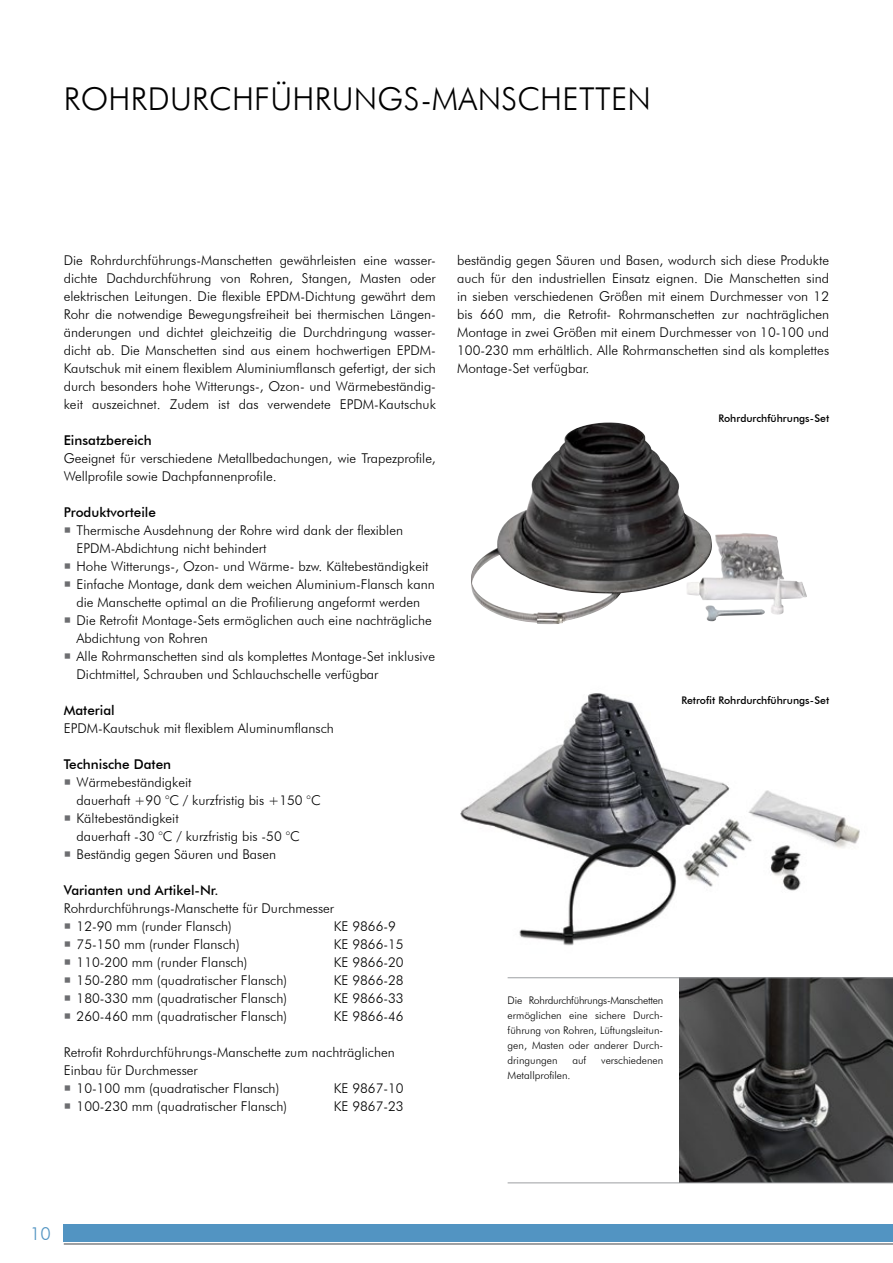
<style>
.page{position:relative;width:893px;height:1263px;background:#fff}
.page>*{position:absolute;margin:0;border:0;box-sizing:border-box;transform-origin:0 0}
.t1{font:300 31.5px "Futura BT";letter-spacing:.01em;color:#000}
.t2{font:300 18px "Futura BT";color:#5294c2}
.t3{font:300 13.5px/18px "Futura BT";color:#000}
.t4{font:500 13.5px "Futura BT";color:#000}
.t5{font:300 10.5px/15px "Futura BT";color:#000;text-align:justify}
.t6{font:500 10.5px "Futura BT";color:#000}
</style>
<div class="page">
<img style="left:460px;top:693px;width:400px;height:253px">
<hr style="left:64px;top:1243px;width:829px;height:2px;background:#808285">
<div style="left:64px;top:1225px;width:829px;height:17px;background:#5294c2"></div>
<img style="left:680px;top:978px;width:213px;height:204px">
<hr style="left:508px;top:977px;width:385px;height:1px;background:#9d9fa2">
<hr style="left:508px;top:1182px;width:385px;height:1px;background:#9d9fa2">
<img style="left:471px;top:422px;width:312px;height:202px">
<h1 class="t1" style="left:64px;top:80px;width:582px">Roh rDurch füh rungs-Mansch etten</h1>
<p class="t3" style="left:64px;top:251px;width:374px;text-align:justify">Die Rohrdurchführungs-Manschetten gewährleisten eine wasser&shy;dichte Dachdurchführung von Rohren, Stangen, Masten oder elektrischen Leitungen. Die flexible EPDM-Dichtung gewährt dem Rohr die notwendige Bewegungsfreiheit bei thermischen Längen&shy;änderungen und dichtet gleichzeitig die Durchdringung wasser&shy;dicht ab. Die Manschetten sind aus einem hochwertigen E PDM-Kautschuk mit einem flexiblem Aluminiumflansch gefertigt, der sich durch besonders hohe Witterungs-, Ozon- und Wärmebeständig&shy;keit auszeichnet. Zudem ist das verwendete E PDM-Kautschuk</p>
<p class="t3" style="left:457px;top:251px;width:374px;text-align:justify">beständig gegen Säuren und Basen, wodurch sich diese Produkte auch für den industriellen Einsatz eignen. Die Manschetten sind in sieben verschiedenen Größen mit einem Durchmesser von 12 bis 660 mm, die Retrofit- Rohrmanschetten zur nachträglichen Montage in zwei Größen mit einem Durchmesser von 10-100 und 100-230 mm erhältlich. Alle Rohrmanschetten sind als komplettes Montage-Set verfügbar.</p>
<p class="t4" style="left:64px;top:432px;width:89px">Einsatzbereich</p>
<p class="t3" style="left:64px;top:449px;width:374px">Geeignet für verschiedene Metallbedachungen, wie Trapezprofile,<br>Wellprofile sowie Dachpfannenprofile.</p>
<p class="t4" style="left:64px;top:504px;width:94px">Produktvorteile</p>
<p class="t3" style="left:77px;top:521px;width:360px">Thermische Ausdehnung der Rohre wird dank der flexiblen<br>E PDM-Abdichtung nicht behindert<br>Hohe Witterungs-, Ozon- und Wärme- bzw. Kältebeständigkeit Einfache Montage, dank dem weichen Aluminium-Flansch kann die Manschette optimal an die Profilierung angeformt werden Die Retrofit Montage-Sets ermöglichen auch eine nachträgliche Abdichtung von Rohren<br>Alle Rohrmanschetten sind als komplettes Montage-Set inklusive Dichtmittel, Schrauben und Schlauchschelle verfügbar</p>
<p class="t4" style="left:64px;top:702px;width:53px">Material</p>
<p class="t3" style="left:64px;top:719px;width:272px">EPDM-Kautschuk mit flexiblem Aluminumflansch</p>
<p class="t4" style="left:64px;top:756px;width:109px">Technische Daten</p>
<p class="t3" style="left:77px;top:773px;width:244px">Wärmebeständigkeit<br>dauerhaft +90 °C / kurzfristig bis +150 °C<br>Kältebeständigkeit<br>dauerhaft -30 °C / kurzfristig bis -50 °C<br>Beständig gegen Säuren und Basen</p>
<p class="t4" style="left:64px;top:882px;width:156px">Varianten und Artikel-Nr.</p>
<p class="t3" style="left:77px;top:899px;width:259px;text-indent:-13px">Rohrdurchführungs-Manschette für Durchmesser<br>12-90 mm (runder Flansch)</p>
<p class="t3" style="left:334px;top:917px;width:64px">KE 9866-9</p>
<p class="t3" style="left:77px;top:935px;width:165px">75-150 mm (runder Flansch)</p>
<p class="t3" style="left:334px;top:935px;width:71px">KE 9866-15</p>
<p class="t3" style="left:77px;top:953px;width:172px">110-200 mm (runder Flansch)</p>
<p class="t3" style="left:334px;top:953px;width:71px">KE 9866-20</p>
<p class="t3" style="left:77px;top:971px;width:212px">150-280 mm (quadratischer Flansch)</p>
<p class="t3" style="left:334px;top:971px;width:71px">KE 9866-28</p>
<p class="t3" style="left:77px;top:989px;width:212px">180-330 mm (quadratischer Flansch)</p>
<p class="t3" style="left:334px;top:989px;width:71px">KE 9866-33</p>
<p class="t3" style="left:77px;top:1007px;width:212px">260-460 mm (quadratischer Flansch)</p>
<p class="t3" style="left:334px;top:1007px;width:71px">KE 9866-46</p>
<p class="t3" style="left:64px;top:1043px;width:332px">Retrofit Rohrdurchführungs-Manschette zum nachträglichen</p>
<p class="t3" style="left:64px;top:1061px;width:136px">Einbau für Durchmesser</p>
<p class="t3" style="left:77px;top:1079px;width:204px">10-100 mm (quadratischer Flansch)</p>
<p class="t3" style="left:334px;top:1079px;width:71px">KE 9867-10</p>
<p class="t3" style="left:77px;top:1097px;width:212px">100-230 mm (quadratischer Flansch)</p>
<p class="t3" style="left:334px;top:1097px;width:71px">KE 9867-23</p>
<p class="t6" style="left:718px;top:412px;width:112px">Rohrdurchführungs-Set</p>
<p class="t6" style="left:681px;top:693px;width:149px">Retrofit Rohrdurchführungs-Set</p>
<p class="t5" style="left:508px;top:992px;width:157px">Die Rohrdurchführungs-Manschetten ermöglichen eine sichere Durch&shy;führung von Rohren, Lüftungsleitun&shy;gen, Masten oder anderer Durch&shy;dringungen</p>
<p class="t5" style="left:572px;top:1052px;width:16px">auf</p>
<p class="t5" style="left:601px;top:1052px;width:63px">verschiedenen</p>
<p class="t5" style="left:508px;top:1067px;width:65px">Metallprofilen.</p>
<h2 class="t2" style="left:30px;top:1223px;width:22px">10</h2>
</div>
